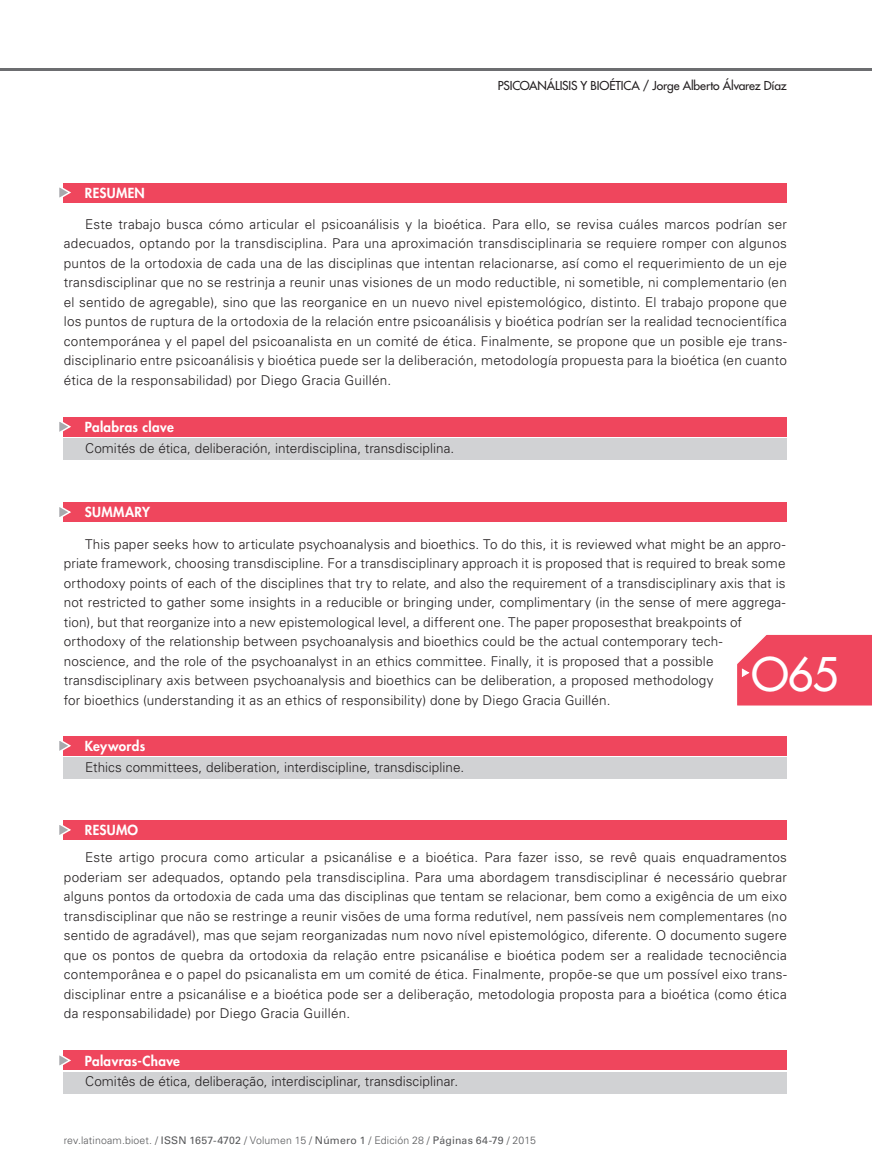
<style>
.page{position:relative;width:872px;height:1170px;background:#fff}
.page>*{position:absolute;margin:0;border:0;box-sizing:border-box;transform-origin:0 0}
.t1{font:500 45px "Futura Std";color:#fff}
.texto_corrido{font:300 13.5px/19.5px "Univers LT Std";letter-spacing:.01em;color:#231f20;text-align:justify}
.t2{font:800 13.5px "Futura Std";letter-spacing:.02em;color:#fff}
.t3{font:500 12px "Futura Std";letter-spacing:-.01em;color:#231f20}
.t4{font:300 10.5px "Univers LT Std";letter-spacing:.015em;color:#57585a}
.s1{font-weight:400}
</style>
<div class="page">
<hr style="left:0;top:68px;width:872px;height:2px;background:#6c6d70">
<div style="left:64px;top:502px;width:723px;height:19px;background:#ef465d"></div>
<div style="left:64px;top:820px;width:723px;height:19px;background:#ef465d"></div>
<div style="left:64px;top:417px;width:723px;height:19px;background:#ef465d"></div>
<div style="left:64px;top:736px;width:723px;height:19px;background:#ef465d"></div>
<div style="left:64px;top:1050px;width:723px;height:19px;background:#ef465d"></div>
<svg style="left:59px;top:503px;width:12px;height:18px"></svg>
<svg style="left:59px;top:821px;width:12px;height:17px"></svg>
<svg style="left:59px;top:418px;width:12px;height:17px"></svg>
<svg style="left:59px;top:737px;width:12px;height:17px"></svg>
<svg style="left:59px;top:1051px;width:12px;height:18px"></svg>
<div style="left:64px;top:438px;width:723px;height:21px;background:#d1d2d4"></div>
<div style="left:64px;top:757px;width:723px;height:21px;background:#d1d2d4"></div>
<div style="left:64px;top:1071px;width:723px;height:22px;background:#d1d2d4"></div>
<svg style="left:737px;top:634px;width:135px;height:72px;background:#f05c71"></svg>
<div style="left:751px;top:653px;width:107px;height:41px;background:#ef465d"></div>
<div style="left:64px;top:183px;width:723px;height:19px;background:#ef465d"></div>
<svg style="left:59px;top:184px;width:12px;height:17px"></svg>
<p class="t2" style="left:85px;top:184px;width:61px">RESUMEN</p>
<p class="t3" style="left:498px;top:78px;width:290px">PSICOANÁLISIS Y BIOÉTICA / Jorge Alberto Álvarez Díaz</p>
<p class="texto_corrido" style="left:64px;top:214px;width:724px;text-indent:21px">Este trabajo busca cómo articular el psicoanálisis y la bioética. Para ello, se revisa cuáles marcos podrían ser adecuados, optando por la transdisciplina. Para una aproximación transdisciplinaria se requiere romper con algunos puntos de la ortodoxia de cada una de las disciplinas que intentan relacionarse, así como el requerimiento de un eje transdisciplinar que no se restrinja a reunir unas visiones de un modo reductible, ni sometible, ni complementario (en el sentido de agregable), sino que las reorganice en un nuevo nivel epistemológico, distinto. El trabajo propone que los puntos de ruptura de la ortodoxia de la relación entre psicoanálisis y bioética podrían ser la realidad tecnocientífica contemporánea y el papel del psicoanalista en un comité de ética. Finalmente, se propone que un posible eje trans&shy;disciplinario entre psicoanálisis y bioética puede ser la deliberación, metodología propuesta para la bioética (en cuanto ética de la responsabilidad) por Diego Gracia Guillén.</p>
<p class="t2" style="left:85px;top:418px;width:90px">Palabras clave</p>
<p class="texto_corrido" style="left:85px;top:438px;width:371px">Comités de ética, deliberación, interdisciplina, transdisciplina.</p>
<p class="t2" style="left:85px;top:504px;width:67px">SUMMARY</p>
<p class="texto_corrido" style="left:64px;top:534px;width:723px;text-align:left;text-indent:21px">This paper seeks how to articulate psychoanalysis and bioethics. To do this, it is reviewed what might be an appro&shy;priate framework, choosing transdiscipline. For a transdisciplinary approach it is proposed that is required to break some orthodoxy points of each of the disciplines that try to relate, and also the requirement of a transdisciplinary axis that is not restricted to gather some insights in a reducible or bringing under, complimentary (in the sense of mere aggrega&shy;tion), but that reorganize into a new epistemological level, a different one. The paper proposesthat breakpoints of orthodoxy of the relationship between psychoanalysis and bioethics could be the actual contemporary tech&shy;noscience, and the role of the psychoanalyst in an ethics committee. Finally, it is proposed that a possible transdisciplinary axis between psychoanalysis and bioethics can be deliberation, a proposed methodology<br>for bioethics (understanding it as an ethics of responsibility) done by Diego Gracia Guillén.</p>
<p class="t1" style="left:751px;top:646px;width:88px">O65</p>
<p class="t2" style="left:85px;top:737px;width:62px">Keywords</p>
<p class="texto_corrido" style="left:85px;top:757px;width:381px">Ethics committees, deliberation, interdiscipline, transdiscipline.</p>
<p class="t2" style="left:85px;top:821px;width:55px">RESUMO</p>
<p class="texto_corrido" style="left:64px;top:847px;width:724px;text-indent:21px">Este artigo procura como articular a psicanálise e a bioética. Para fazer isso, se revê quais enquadramentos poderiam ser adequados, optando pela transdisciplina. Para uma abordagem transdisciplinar é necessário quebrar alguns pontos da ortodoxia de cada uma das disciplinas que tentam se relacionar, bem como a exigência de um eixo transdisciplinar que não se restringe a reunir visões de uma forma redutível, nem passíveis nem complementares (no sentido de agradável), mas que sejam reorganizadas num novo nível epistemológico, diferente. O documento sugere que os pontos de quebra da ortodoxia da relação entre psicanálise e bioética podem ser a realidade tecnociência contemporânea e o papel do psicanalista em um comité de ética. Finalmente, propõe-se que um possível eixo trans&shy;disciplinar entre a psicanálise e a bioética pode ser a deliberação, metodologia proposta para a bioética (como ética da responsabilidade) por Diego Gracia Guillén.</p>
<p class="t2" style="left:85px;top:1052px;width:96px">Palavras-Chave</p>
<p class="texto_corrido" style="left:85px;top:1071px;width:374px">Comitês de ética, deliberação, interdisciplinar, transdisciplinar.</p>
<p class="t4" style="left:64px;top:1133px;width:473px">rev.latinoam.bioet. / <span class="s1">ISSN 1657-4702</span> / Volumen 15 / <span class="s1">Número 1</span> / Edición 28 / <span class="s1">Páginas 64-79</span> / 2015</p>
</div>
